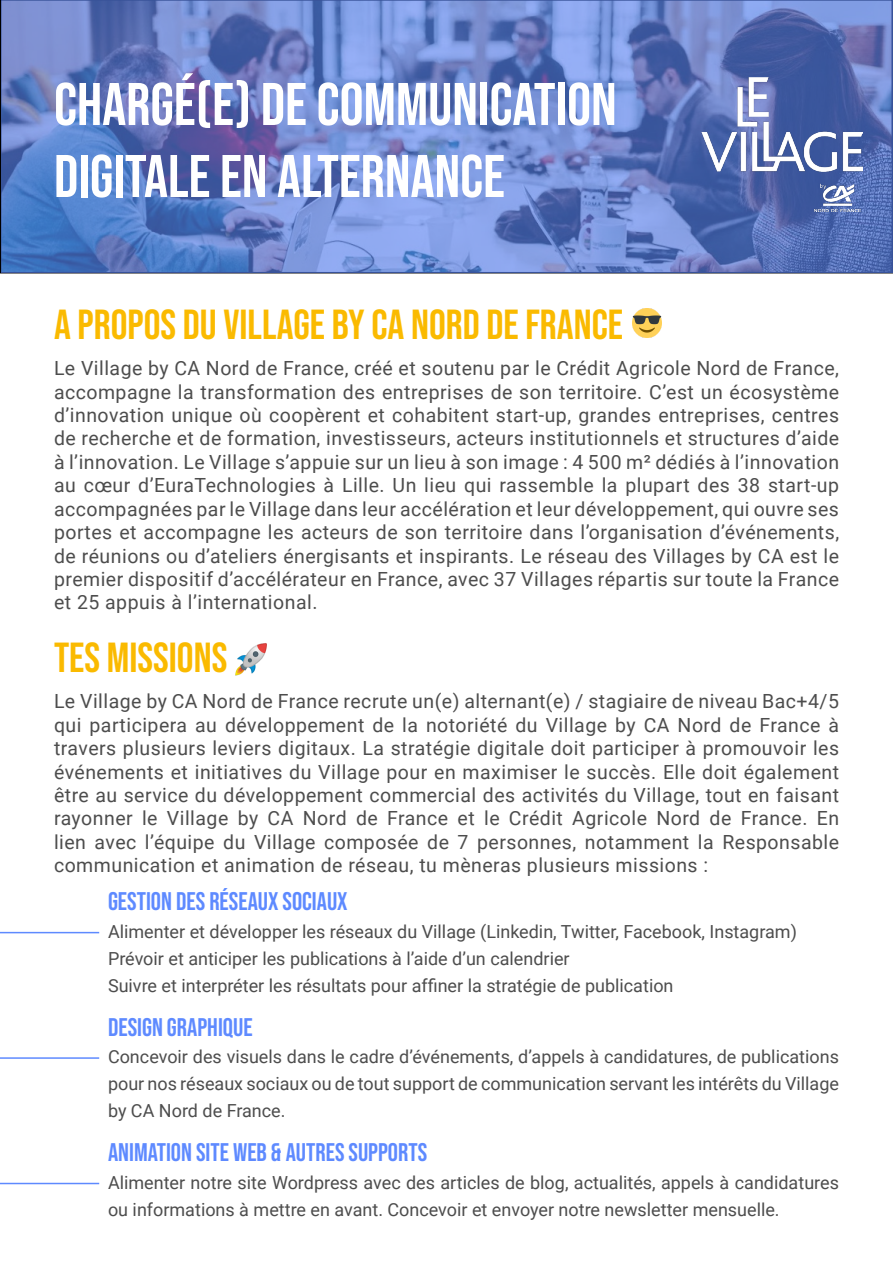
<style>
.page{position:relative;width:893px;height:1263px;background:#fff}
.page>*{position:absolute;margin:0;border:0;box-sizing:border-box;transform-origin:0 0}
.t1{font:60px "Bebas Neue";color:#fff}
.t2{font:42px "Bebas Neue";color:#faba00}
.t3{font:25.5px "Bebas Neue";color:#5e8aff}
.t4{font:19.5px/23.4px "Roboto";letter-spacing:.025em;color:#4d4d4d;text-align:justify}
.t5{font:18px/27px "Roboto";color:#4d4d4d;text-align:justify}
</style>
<div class="page">
<svg style="left:1px;top:0;width:891px;height:273px;background:#6781c6"></svg>
<hr style="left:0;top:932px;width:99px;height:1px;background:#5e8aff">
<hr style="left:0;top:1057px;width:99px;height:2px;background:#5e8aff">
<hr style="left:0;top:1183px;width:99px;height:1px;background:#5e8aff">
<img style="left:702px;top:78px;width:161px;height:134px">
<img style="left:632px;top:308px;width:30px;height:30px">
<img style="left:235px;top:643px;width:32px;height:33px">
<p class="t1" style="left:54px;top:70px;width:564px">CHARGÉ(E) DE COMMUNICATION</p>
<p class="t1" style="left:54px;top:142px;width:452px">DIGITALE EN ALTERNANCE</p>
<p class="t2" style="left:54px;top:301px;width:570px">A PROPOS DU VILLAGE BY CA NORD DE FRANCE</p>
<p class="t4" style="left:54px;top:356px;width:787px">Le Village by CA Nord de France, créé et soutenu par le Crédit Agricole Nord de France, accompagne la transformation des entreprises de son territoire. C’est un écosystème d’innovation unique où coopèrent et cohabitent start-up, grandes entreprises, centres de recherche et de formation, investisseurs, acteurs institutionnels et structures d’aide à l’innovation. Le Village s’appuie sur un lieu à son image : 4 500 m² dédiés à l’innovation au cœur d’EuraTechnologies à Lille. Un lieu qui rassemble la plupart des 38 start-up accompagnées par le Village dans leur accélération et leur développement, qui ouvre ses portes et accompagne les acteurs de son territoire dans l’organisation d’événements, de réunions ou d’ateliers énergisants et inspirants. Le réseau des Villages by CA est le premier dispositif d’accélérateur en France, avec 37 Villages répartis sur toute la France et 25 appuis à l’international.</p>
<p class="t2" style="left:54px;top:634px;width:175px">TES MISSIONS</p>
<p class="t4" style="left:54px;top:689px;width:787px">Le Village by CA Nord de France recrute un(e) alternant(e) / stagiaire de niveau Bac+4/5 qui participera au développement de la notoriété du Village by CA Nord de France à travers plusieurs leviers digitaux. La stratégie digitale doit participer à promouvoir les événements et initiatives du Village pour en maximiser le succès. Elle doit également être au service du développement commercial des activités du Village, tout en faisant rayonner le Village by CA Nord de France et le Crédit Agricole Nord de France. En lien avec l’équipe du Village composée de 7 personnes, notamment la Responsable communication et animation de réseau, tu mèneras plusieurs missions :</p>
<p class="t3" style="left:108px;top:887px;width:241px">GESTION DES RÉSEAUX SOCIAUX</p>
<p class="t5" style="left:108px;top:917px;width:690px">Alimenter et développer les réseaux du Village (Linkedin, Twitter, Facebook, Instagram)</p>
<p class="t5" style="left:108px;top:944px;width:463px">Prévoir et anticiper les publications à l’aide d’un calendrier</p>
<p class="t5" style="left:108px;top:971px;width:567px">Suivre et interpréter les résultats pour affiner la stratégie de publication</p>
<p class="t3" style="left:108px;top:1012px;width:146px">DESIGN GRAPHIQUE</p>
<p class="t5" style="left:108px;top:1042px;width:732px">Concevoir des visuels dans le cadre d’événements, d’appels à candidatures, de publications pour nos réseaux sociaux ou de tout support de communication servant les intérêts du Village by CA Nord de France.</p>
<p class="t3" style="left:108px;top:1138px;width:321px">ANIMATION SITE WEB &amp; AUTRES SUPPORTS</p>
<p class="t5" style="left:108px;top:1168px;width:732px">Alimenter notre site Wordpress avec des articles de blog, actualités, appels à candidatures ou informations à mettre en avant. Concevoir et envoyer notre newsletter mensuelle.</p>
</div>
